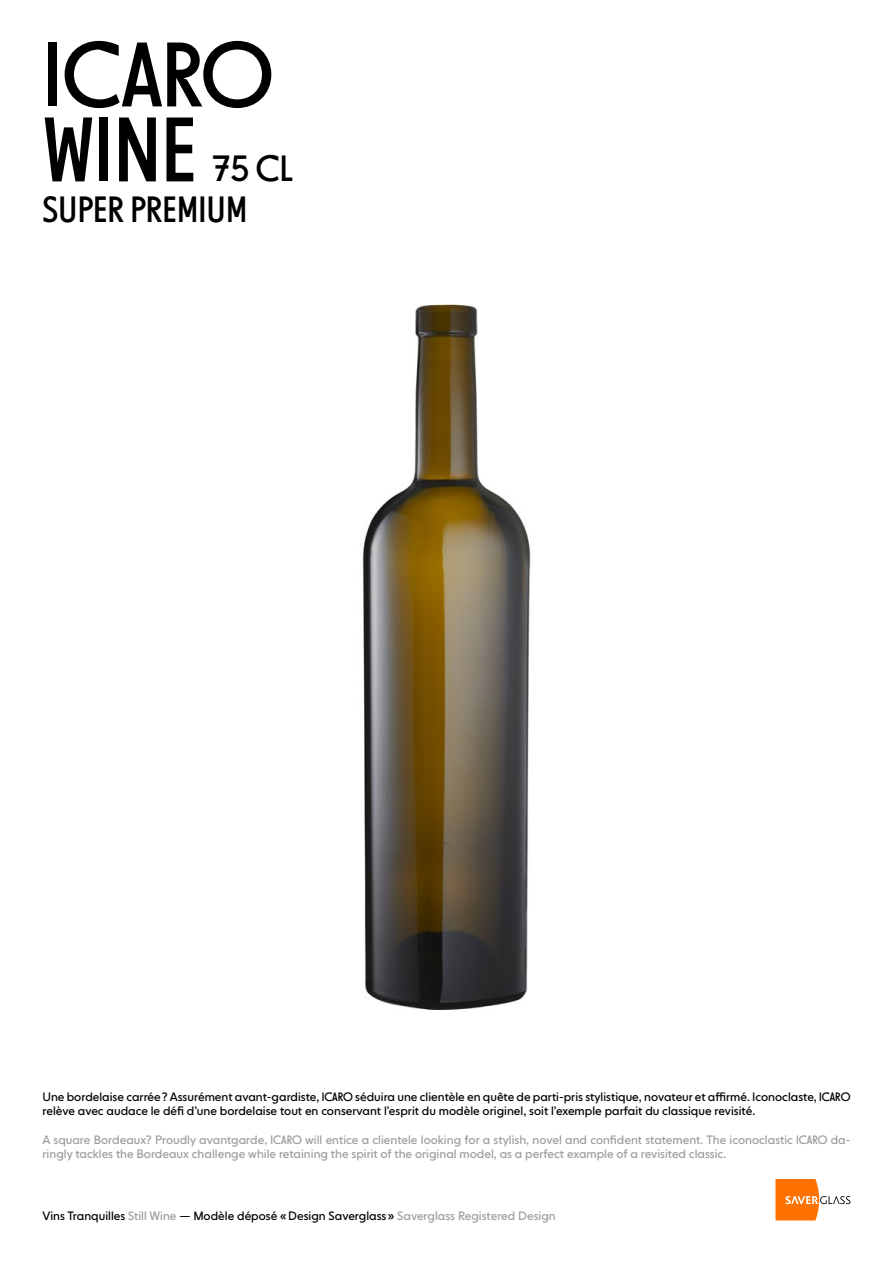
<style>
.page{position:relative;width:893px;height:1263px;background:#fff}
.page>*{position:absolute;margin:0;border:0;box-sizing:border-box;transform-origin:0 0}
.t1{font:90px/75px "NEXT Poster";letter-spacing:-.005em;color:#000}
.t2{font:36px/40.5px "NEXT Poster";letter-spacing:.005em;color:#000}
.t3{font:12px/14.4px "NEXT Book";color:#000}
.t4{font:12px/14.4px "NEXT Book";color:#9d9d9c}
.s1{font-family:"NEXT Poster"}
.s2{color:#9d9d9c}
</style>
<div class="page">
<svg style="left:775px;top:1179px;width:75px;height:41px"></svg>
<img style="left:362px;top:304px;width:169px;height:706px">
<h1 class="t1" style="left:43px;top:38px;width:233px">ICARO<br>WINE</h1>
<h2 class="t2" style="left:43px;top:149px;width:252px;text-indent:170px">75 CL<br>SUPER PREMIUM</h2>
<p class="t3" style="left:43px;top:1089px;width:809px">Une bordelaise carrée ? Assurément avant-gardiste, <span class="s1">ICARO</span> séduira une clientèle en quête de parti-pris stylistique, novateur et affirmé. Iconoclaste, <span class="s1">ICARO </span>relève avec audace le défi d’une bordelaise tout en conservant l’esprit du modèle originel, soit l’exemple parfait du classique revisité.</p>
<p class="t4" style="left:43px;top:1132px;width:809px">A square Bordeaux? Proudly avantgarde, <span class="s1">ICARO</span> will entice a clientele looking for a stylish, novel and confident statement. The iconoclastic <span class="s1">ICARO</span> da&shy;ringly tackles the Bordeaux challenge while retaining the spirit of the original model, as a perfect example of a revisited classic.</p>
<p class="t3" style="left:43px;top:1209px;width:515px">Vins Tranquilles <span class="s2">Still Wine</span> — Modèle déposé « Design Saverglass » <span class="s2">Saverglass Registered Design</span></p>
</div>
